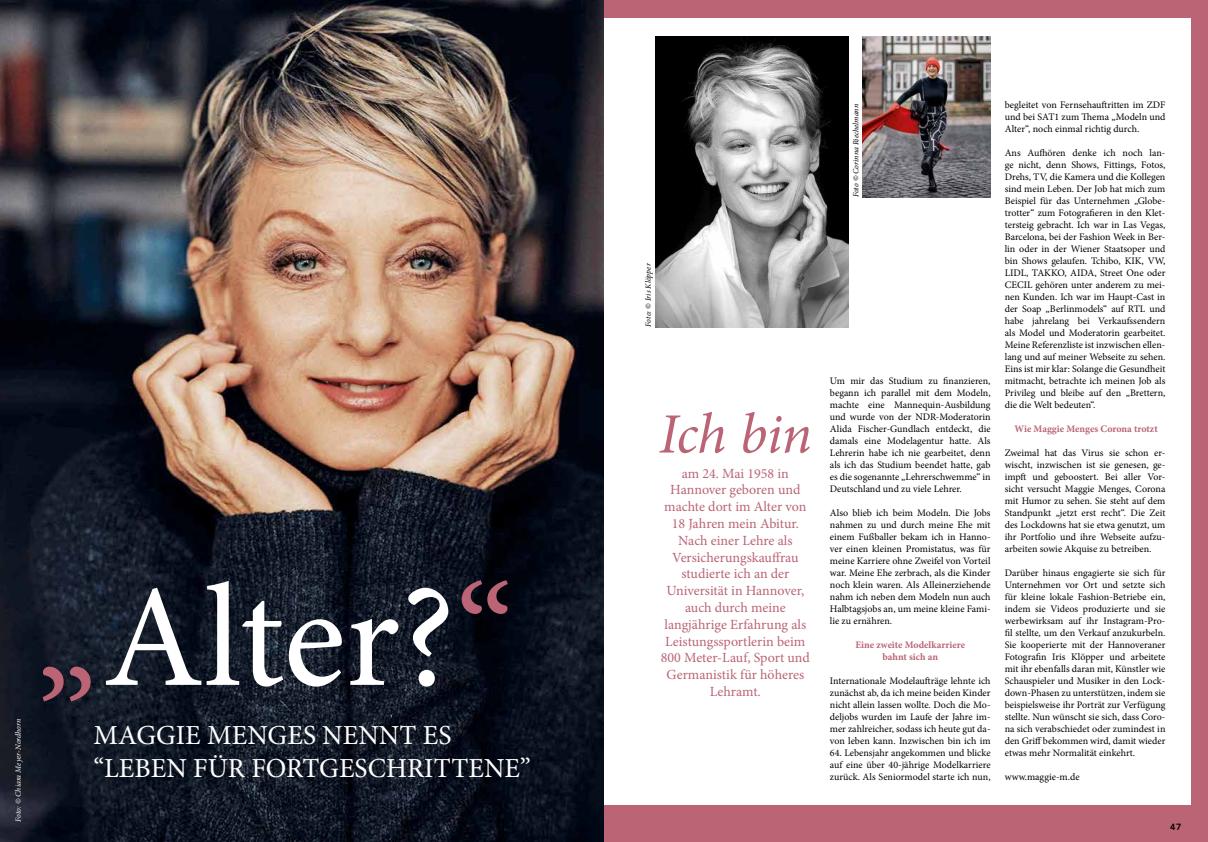
<style>
.page{position:relative;width:1208px;height:842px;background:#ba6475}
.page>*{position:absolute;margin:0;border:0;box-sizing:border-box;transform-origin:0 0}
.t1{font:146.1px "Minion Pro";letter-spacing:-.005em;color:#fff}
.t2{font:italic 57px "Minion Pro";letter-spacing:-.01em;color:#ba6475}
.t3{font:27.6px/33.1px "Minion Pro";color:#fff}
.t4{font:14px/16.8px "Minion Pro";color:#ba6475;text-align:center}
.t5{font:10px/12px "Minion Pro";color:#000;text-align:justify}
.t6{font:700 10px/12px "Minion Pro";color:#ba6475;text-align:center}
.t7{font:800 9px "Avenir";color:#000}
.t8{font:italic 8px "Minion Pro";color:#000}
.t9{font:italic 8px "Minion Pro";color:#fff}
.s1{color:#ba6475}
</style>
<div class="page">
<div style="left:580px;top:18px;width:611px;height:787px;background:#fff"></div>
<img style="left:0;top:0;width:604px;height:842px">
<img style="left:862px;top:37px;width:128px;height:160px">
<img style="left:655px;top:37px;width:193px;height:290px">
<p class="t9" style="left:13px;top:822px;width:105px;rotate:-90deg">Foto: © Chiara Meyer-Nordhorn</p>
<h1 class="t1" style="left:35px;top:540px;width:480px"><span class="s1">„</span>Alter?<span class="s1">“</span></h1>
<h3 class="t3" style="left:94px;top:718px;width:439px">MAGGIE MENGES NENNT ES “LEBEN FÜR FORTGESCHRITTENE”</h3>
<p class="t8" style="left:643px;top:327px;width:65px;rotate:-90deg">Foto: © Iris Klöpper</p>
<h2 class="t2" style="left:659px;top:395px;width:154px">Ich bin</h2>
<p class="t4" style="left:661px;top:465px;width:150px">am 24. Mai 1958 in<br>Hannover geboren und machte dort im Alter von<br>18 Jahren mein Abitur.<br>Nach einer Lehre als<br>Versicherungskauffrau studierte ich an der<br>Universität in Hannover, auch durch meine langjährige Erfahrung als<br>Leistungssportlerin beim<br>800 Meter-Lauf, Sport und<br>Germanistik für höheres</p>
<h3 class="t4" style="left:710px;top:683px;width:52px">Lehramt.</h3>
<p class="t8" style="left:850px;top:197px;width:95px;rotate:-90deg">Foto © Corinna Riechelmann</p>
<p class="t5" style="left:830px;top:375px;width:162px">Um mir das Studium zu finanzieren, begann ich parallel mit dem Modeln, machte eine Mannequin-Ausbildung und wurde von der NDR-Moderatorin Alida Fischer-Gundlach entdeckt, die damals eine Modelagentur hatte. Als Lehrerin habe ich nie gearbeitet, denn als ich das Studium beendet hatte, gab es die sogenannte „Lehrerschwemme“ in Deutschland und zu viele Lehrer.</p>
<p class="t5" style="left:830px;top:507px;width:162px">Also blieb ich beim Modeln. Die Jobs nahmen zu und durch meine Ehe mit einem Fußballer bekam ich in Hanno&shy;ver einen kleinen Promistatus, was für meine Karriere ohne Zweifel von Vorteil war. Meine Ehe zerbrach, als die Kinder noch klein waren. Als Alleinerziehende nahm ich neben dem Modeln nun auch Halbtagsjobs an, um meine kleine Fami&shy;lie zu ernähren.</p>
<p class="t6" style="left:855px;top:639px;width:111px">Eine zweite Modelkarriere bahnt sich an</p>
<p class="t5" style="left:830px;top:675px;width:162px">Internationale Modelaufträge lehnte ich zunächst ab, da ich meine beiden Kinder nicht allein lassen wollte. Doch die Mo&shy;deljobs wurden im Laufe der Jahre im&shy;mer zahlreicher, sodass ich heute gut da&shy;von leben kann. Inzwischen bin ich im</p>
<p class="t5" style="left:830px;top:747px;width:162px">64. Lebensjahr angekommen und blicke auf eine über 40-jährige Modelkarriere zurück. Als Seniormodel starte ich nun,</p>
<p class="t5" style="left:1004px;top:99px;width:162px">begleitet von Fernsehauftritten im ZDF und bei SAT1 zum Thema „Modeln und Alter“, noch einmal richtig durch.</p>
<p class="t5" style="left:1004px;top:147px;width:162px">Ans Aufhören denke ich noch lan&shy;ge nicht, denn Shows, Fittings, Fotos, Drehs, TV, die Kamera und die Kollegen sind mein Leben. Der Job hat mich zum Beispiel für das Unternehmen „Globe&shy;trotter“ zum Fotografieren in den Klet&shy;tersteig gebracht. Ich war in Las Vegas, Barcelona, bei der Fashion Week in Ber&shy;lin oder in der Wiener Staatsoper und bin Shows gelaufen. Tchibo, KIK, VW, LIDL, TAKKO, AIDA, Street One oder CECIL gehören unter anderem zu mei&shy;nen Kunden. Ich war im Haupt-Cast in der Soap „Berlinmodels“ auf RTL und habe jahrelang bei Verkaufssendern als Model und Moderatorin gearbeitet.<br>Meine Referenzliste ist inzwischen ellen&shy;lang und auf meiner Webseite zu sehen.<br>Eins ist mir klar: Solange die Gesundheit mitmacht, betrachte ich meinen Job als Privileg und bleibe auf den „Brettern, die die Welt bedeuten“.</p>
<p class="t6" style="left:1014px;top:423px;width:145px">Wie Maggie Menges Corona trotzt</p>
<p class="t5" style="left:1004px;top:447px;width:162px">Zweimal hat das Virus sie schon er&shy;wischt, inzwischen ist sie genesen, ge&shy;impft und geboostert. Bei aller Vor&shy;sicht versucht Maggie Menges, Corona mit Humor zu sehen. Sie steht auf dem Standpunkt „jetzt erst recht“. Die Zeit des Lockdowns hat sie etwa genutzt, um ihr Portfolio und ihre Webseite aufzu&shy;arbeiten sowie Akquise zu betreiben.</p>
<p class="t5" style="left:1004px;top:567px;width:162px">Darüber hinaus engagierte sie sich für Unternehmen vor Ort und setzte sich für kleine lokale Fashion-Betriebe ein, indem sie Videos produzierte und sie werbewirksam auf ihr Instagram-Pro&shy;fil stellte, um den Verkauf anzukurbeln.<br>Sie kooperierte mit der Hannoveraner Fotografin Iris Klöpper und arbeitete mit ihr ebenfalls daran mit, Künstler wie Schauspieler und Musiker in den Lock&shy;down-Phasen zu unterstützen, indem sie beispielsweise ihr Porträt zur Verfügung stellte. Nun wünscht sie sich, dass Coro&shy;na sich verabschiedet oder zumindest in den Griff bekommen wird, damit wieder etwas mehr Normalität einkehrt.</p>
<p class="t5" style="left:1004px;top:771px;width:76px">www.maggie-m.de</p>
<p class="t7" style="left:1170px;top:820px;width:13px">47</p>
</div>
